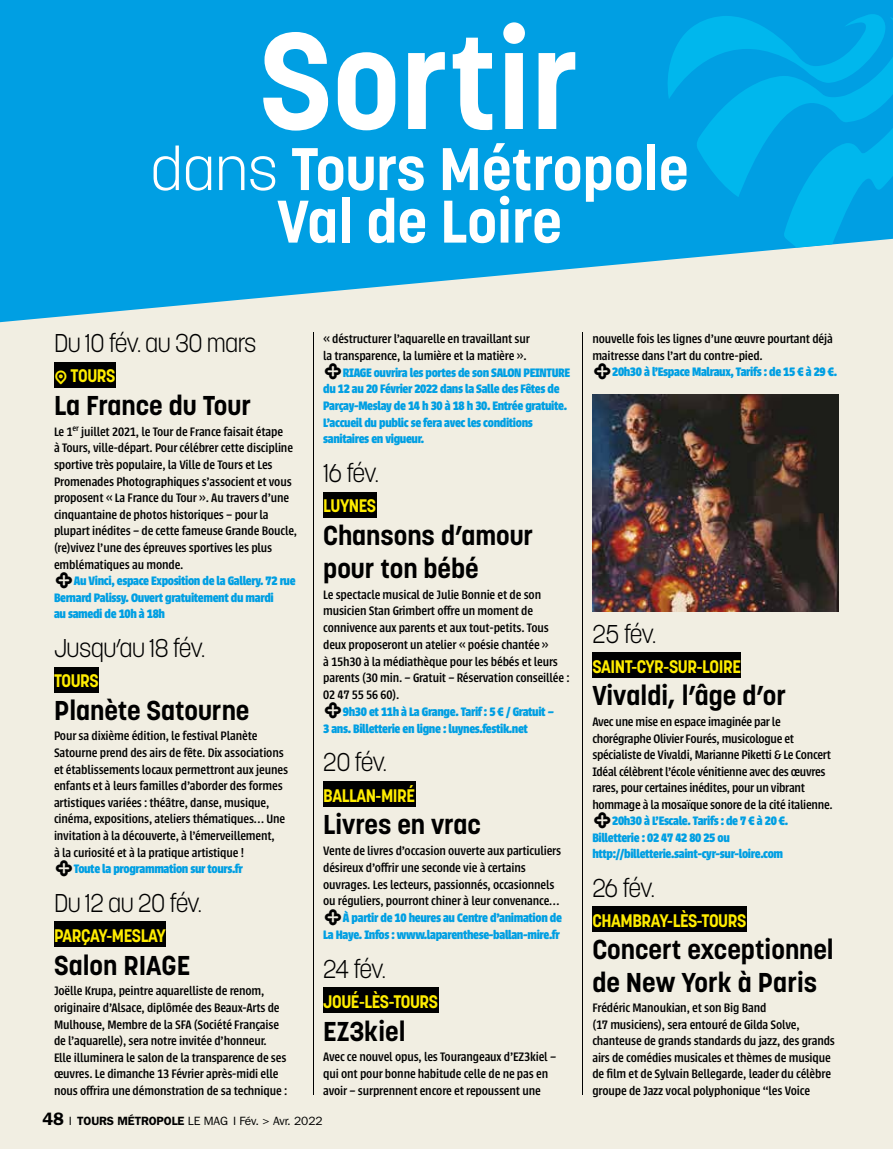
<style>
.page{position:relative;width:893px;height:1149px;background:#fff}
.page>*{position:absolute;margin:0;border:0;box-sizing:border-box;transform-origin:0 0}
.t1{font:700 135px "Korolev";color:#fff}
.t2{font:700 59.4px/52.5px "Korolev";color:#fff;text-align:center}
.t3{font:700 27px/32.5px "Korolev";color:#000}
.t4{font:300 25.5px "Korolev";letter-spacing:-.035em;color:#000;scale:.95 1}
.t5{font:700 18px "Korolev";letter-spacing:-.025em;color:#ffed00;scale:.95 1}
.t6{font:500 13.5px/16.6px "Urbana";letter-spacing:-.01em;color:#000}
.t7{font:700 13.5px/16.6px "Urbana";letter-spacing:-.025em;color:#009fe3}
.t8{font:12px "ITC Franklin Gothic Std";letter-spacing:-.01em;color:#000}
.s1{font-weight:300}
.s2{font-weight:600;font-size:18px}
.s3{font-weight:600}
</style>
<div class="page">
<div style="left:0;top:0;width:893px;height:1148px;background:#f1eee2"></div>
<hr style="left:313px;top:333px;width:1px;height:761px;background:#000">
<hr style="left:582px;top:333px;width:1px;height:761px;background:#000">
<svg style="left:0;top:0;width:893px;height:322px;fill:#009fe3"></svg>
<svg style="left:664px;top:14px;width:229px;height:234px;background:#02a9e6"></svg>
<div style="left:323px;top:492px;width:53px;height:25px;background:#000"></div>
<div style="left:323px;top:781px;width:92px;height:25px;background:#000"></div>
<div style="left:323px;top:987px;width:115px;height:25px;background:#000"></div>
<div style="left:592px;top:652px;width:149px;height:26px;background:#000"></div>
<div style="left:592px;top:906px;width:154px;height:25px;background:#000"></div>
<img style="left:592px;top:394px;width:247px;height:217px">
<div style="left:54px;top:362px;width:62px;height:25px;background:#000"></div>
<div style="left:54px;top:666px;width:45px;height:26px;background:#000"></div>
<div style="left:54px;top:921px;width:112px;height:25px;background:#000"></div>
<h1 class="t1" style="left:259px;top:-4px;width:322px">Sortir</h1>
<h2 class="t2" style="left:150px;top:143px;width:539px"><span class="s1">dans</span> Tours Métropole<br>Val de Loire</h2>
<h3 class="t4" style="left:54px;top:327px;width:214px">Du 10 fév. au 30 mars</h3>
<h3 class="t5" style="left:71px;top:364px;width:49px">TOURS</h3>
<h3 class="t3" style="left:54px;top:389px;width:199px">La France du Tour</h3>
<p class="t6" style="left:54px;top:423px;width:245px">Le 1<sup>er</sup> juillet 2021, le Tour de France faisait étape<br>à Tours, ville-départ. Pour célébrer cette discipline sportive très populaire, la Ville de Tours et Les Promenades Photographiques s’associent et vous proposent « La France du Tour ». Au travers d’une cinquantaine de photos historiques – pour la plupart inédites – de cette fameuse Grande Boucle, (re)vivez l’une des épreuves sportives les plus emblématiques au monde.</p>
<p class="t7" style="left:54px;top:572px;width:243px;text-indent:20px">Au Vinci, espace Exposition de la Gallery. 72 rue<br>Bernard Palissy. Ouvert gratuitement du mardi<br>au samedi de 10h à 18h</p>
<h3 class="t4" style="left:54px;top:631px;width:161px">Jusqu’au 18 fév.</h3>
<h3 class="t5" style="left:54px;top:669px;width:49px">TOURS</h3>
<h3 class="t3" style="left:54px;top:693px;width:197px">Planète Satourne</h3>
<p class="t6" style="left:54px;top:727px;width:235px">Pour sa dixième édition, le festival Planète Satourne prend des airs de fête. Dix associations et établissements locaux permettront aux jeunes enfants et à leurs familles d’aborder des formes artistiques variées : théâtre, danse, musique, cinéma, expositions, ateliers thématiques… Une invitation à la découverte, à l’émerveillement,<br>à la curiosité et à la pratique artistique !</p>
<p class="t7" style="left:74px;top:860px;width:170px">Toute la programmation sur tours.fr</p>
<h3 class="t4" style="left:54px;top:886px;width:157px">Du 12 au 20 fév.</h3>
<h3 class="t5" style="left:54px;top:923px;width:119px">PARÇAY-MESLAY</h3>
<h3 class="t3" style="left:54px;top:948px;width:138px">Salon RIAGE</h3>
<p class="t6" style="left:54px;top:982px;width:235px">Joëlle Krupa, peintre aquarelliste de renom, originaire d’Alsace, diplômée des Beaux-Arts de Mulhouse, Membre de la SFA (Société Française de l’aquarelle), sera notre invitée d’honneur.<br>Elle illuminera le salon de la transparence de ses œuvres. Le dimanche 13 Février après-midi elle nous offrira une démonstration de sa technique :</p>
<p class="t8" style="left:43px;top:1113px;width:282px"><span class="s2">48</span> I <span class="s3">TOURS MÉTROPOLE</span> LE MAG I Fév. &gt; Avr. 2022</p>
<p class="t6" style="left:323px;top:330px;width:208px">« déstructurer l’aquarelle en travaillant sur la transparence, la lumière et la matière ».</p>
<p class="t7" style="left:323px;top:364px;width:249px;text-indent:20px">RIAGE ouvrira les portes de son SALON PEINTURE du 12 au 20 Février 2022 dans la Salle des Fêtes de Parçay-Meslay de 14 h 30 à 18 h 30. Entrée gratuite.<br>L’accueil du public se fera avec les conditions sanitaires en vigueur.</p>
<h3 class="t4" style="left:323px;top:457px;width:60px">16 fév.</h3>
<h3 class="t5" style="left:323px;top:494px;width:57px">LUYNES</h3>
<h3 class="t3" style="left:323px;top:519px;width:212px">Chansons d’amour pour ton bébé</h3>
<p class="t6" style="left:323px;top:586px;width:248px">Le spectacle musical de Julie Bonnie et de son musicien Stan Grimbert offre un moment de connivence aux parents et aux tout-petits. Tous deux proposeront un atelier « poésie chantée »<br>à 15h30 à la médiathèque pour les bébés et leurs parents (30 min. – Gratuit – Réservation conseillée :<br>02 47 55 56 60).</p>
<p class="t7" style="left:323px;top:703px;width:232px;text-indent:20px">9h30 et 11h à La Grange. Tarif : 5 € / Gratuit –<br>3 ans. Billetterie en ligne : luynes.festik.net</p>
<h3 class="t4" style="left:323px;top:746px;width:69px">20 fév.</h3>
<h3 class="t5" style="left:323px;top:783px;width:98px">BALLAN-MIRÉ</h3>
<h3 class="t3" style="left:323px;top:808px;width:159px">Livres en vrac</h3>
<p class="t6" style="left:323px;top:842px;width:239px">Vente de livres d’occasion ouverte aux particuliers désireux d’offrir une seconde vie à certains ouvrages. Les lecteurs, passionnés, occasionnels ou réguliers, pourront chiner à leur convenance…</p>
<p class="t7" style="left:323px;top:909px;width:240px;text-align:right">À partir de 10 heures au Centre d’animation de<br>La Haye. Infos : www.laparenthese-ballan-mire.fr</p>
<h3 class="t4" style="left:323px;top:952px;width:67px">24 fév.</h3>
<h3 class="t5" style="left:323px;top:989px;width:123px">JOUÉ-LÈS-TOURS</h3>
<h3 class="t3" style="left:323px;top:1014px;width:84px">EZ3kiel</h3>
<p class="t6" style="left:323px;top:1048px;width:235px">Avec ce nouvel opus, les Tourangeaux d’EZ3kiel – qui ont pour bonne habitude celle de ne pas en avoir – surprennent encore et repoussent une</p>
<p class="t6" style="left:592px;top:330px;width:242px">nouvelle fois les lignes d’une œuvre pourtant déjà maitresse dans l’art du contre-pied.</p>
<p class="t7" style="left:612px;top:363px;width:227px">20h30 à l’Espace Malraux, Tarifs : de 15 € à 29 €.</p>
<h3 class="t4" style="left:592px;top:617px;width:69px">25 fév.</h3>
<h3 class="t5" style="left:592px;top:655px;width:158px">SAINT-CYR-SUR-LOIRE</h3>
<h3 class="t3" style="left:592px;top:679px;width:195px">Vivaldi, l’âge d’or</h3>
<p class="t6" style="left:592px;top:713px;width:242px">Avec une mise en espace imaginée par le chorégraphe Olivier Fourés, musicologue et spécialiste de Vivaldi, Marianne Piketti &amp; Le Concert Idéal célèbrent l’école vénitienne avec des œuvres rares, pour certaines inédites, pour un vibrant hommage à la mosaïque sonore de la cité italienne.</p>
<p class="t7" style="left:592px;top:812px;width:197px;text-indent:20px">20h30 à L’Escale. Tarifs : de 7 € à 20 €.<br>Billetterie : 02 47 42 80 25 ou http://billetterie.saint-cyr-sur-loire.com</p>
<h3 class="t4" style="left:592px;top:871px;width:67px">26 fév.</h3>
<h3 class="t5" style="left:592px;top:908px;width:164px">CHAMBRAY-LÈS-TOURS</h3>
<h3 class="t3" style="left:592px;top:933px;width:243px">Concert exceptionnel de New York à Paris</h3>
<p class="t6" style="left:592px;top:999px;width:244px">Frédéric Manoukian, et son Big Band<br>(17 musiciens), sera entouré de Gilda Solve, chanteuse de grands standards du jazz, des grands airs de comédies musicales et thèmes de musique de film et de Sylvain Bellegarde, leader du célèbre groupe de Jazz vocal polyphonique “les Voice</p>
</div>
